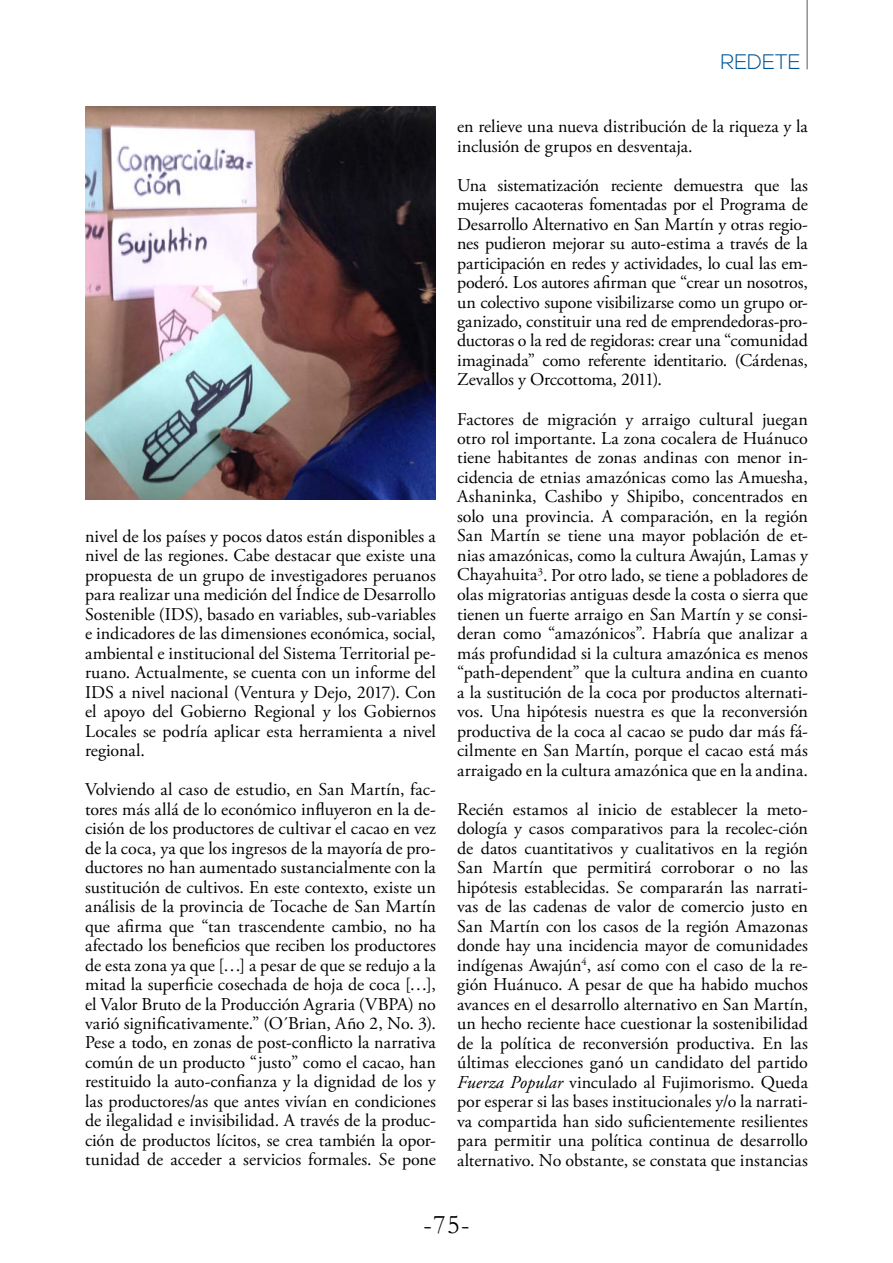
<style>
.page{position:relative;width:893px;height:1263px;background:#fff}
.page>*{position:absolute;margin:0;border:0;box-sizing:border-box;transform-origin:0 0}
.t1{font:27px "Garamond";color:#000}
.t2{font:300 21px "Nexa";letter-spacing:.005em;color:#005495}
.t3{font:18px/19.5px "Adobe Garamond Pro";color:#000;text-align:justify}
.s1{font-style:italic}
</style>
<div class="page">
<hr style="left:806px;top:0;width:2px;height:69px;background:#8e9092">
<img style="left:85px;top:106px;width:351px;height:394px">
<p class="t3" style="left:85px;top:527px;width:352px">nivel de los países y pocos datos están disponibles a nivel de las regiones. Cabe destacar que existe una propuesta de un grupo de investigadores peruanos para realizar una medición del Índice de Desarrollo Sostenible (IDS), basado en variables, sub-variables e indicadores de las dimensiones económica, social, ambiental e institucional del Sistema Territorial pe&shy;ruano. Actualmente, se cuenta con un informe del IDS a nivel nacional (Ventura y Dejo, 2017). Con el apoyo del Gobierno Regional y los Gobiernos Locales se podría aplicar esta herramienta a nivel regional.</p>
<p class="t3" style="left:85px;top:780px;width:352px">Volviendo al caso de estudio, en San Martín, fac&shy;tores más allá de lo económico influyeron en la de&shy;cisión de los productores de cultivar el cacao en vez de la coca, ya que los ingresos de la mayoría de pro&shy;ductores no han aumentado sustancialmente con la sustitución de cultivos. En este contexto, existe un análisis de la provincia de Tocache de San Martín que afirma que “tan trascendente cambio, no ha afectado los beneficios que reciben los productores de esta zona ya que […] a pesar de que se redujo a la mitad la superficie cosechada de hoja de coca […], el Valor Bruto de la Producción Agraria (VBPA) no varió significativamente.” (O´Brian, Año 2, No. 3).<br>Pese a todo, en zonas de post-conflicto la narrativa común de un producto “justo” como el cacao, han restituido la auto-confianza y la dignidad de los y las productores/as que antes vivían en condiciones de ilegalidad e invisibilidad. A través de la produc&shy;ción de productos lícitos, se crea también la opor&shy;tunidad de acceder a servicios formales. Se pone</p>
<p class="t2" style="left:720px;top:50px;width:82px">REDETE</p>
<p class="t3" style="left:457px;top:117px;width:352px">en relieve una nueva distribución de la riqueza y la inclusión de grupos en desventaja.</p>
<p class="t3" style="left:457px;top:176px;width:352px">Una sistematización reciente demuestra que las mujeres cacaoteras fomentadas por el Programa de Desarrollo Alternativo en San Martín y otras regio&shy;nes pudieron mejorar su auto-estima a través de la participación en redes y actividades, lo cual las em&shy;poderó. Los autores afirman que “crear un nosotros, un colectivo supone visibilizarse como un grupo or&shy;ganizado, constituir una red de emprendedoras-pro&shy;ductoras o la red de regidoras: crear una “comunidad imaginada” como referente identitario. (Cárdenas, Zevallos y Orccottoma, 2011).</p>
<p class="t3" style="left:457px;top:410px;width:352px">Factores de migración y arraigo cultural juegan otro rol importante. La zona cocalera de Huánuco tiene habitantes de zonas andinas con menor in&shy;cidencia de etnias amazónicas como las Amuesha, Ashaninka, Cashibo y Shipibo, concentrados en solo una provincia. A comparación, en la región San Martín se tiene una mayor población de et&shy;nias amazónicas, como la cultura Awajún, Lamas y Chayahuita<sup>3</sup>. Por otro lado, se tiene a pobladores de olas migratorias antiguas desde la costa o sierra que tienen un fuerte arraigo en San Martín y se consi&shy;deran como “amazónicos”. Habría que analizar a más profundidad si la cultura amazónica es menos “path-dependent” que la cultura andina en cuanto a la sustitución de la coca por productos alternati&shy;vos. Una hipótesis nuestra es que la reconversión productiva de la coca al cacao se pudo dar más fá&shy;cilmente en San Martín, porque el cacao está más arraigado en la cultura amazónica que en la andina.</p>
<p class="t3" style="left:457px;top:800px;width:352px">Recién estamos al inicio de establecer la meto&shy;dología y casos comparativos para la recolec-ción de datos cuantitativos y cualitativos en la región San Martín que permitirá corroborar o no las hipótesis establecidas. Se compararán las narrati&shy;vas de las cadenas de valor de comercio justo en San Martín con los casos de la región Amazonas donde hay una incidencia mayor de comunidades indígenas Awajún<sup>4</sup>, así como con el caso de la re&shy;gión Huánuco. A pesar de que ha habido muchos avances en el desarrollo alternativo en San Martín, un hecho reciente hace cuestionar la sostenibilidad de la política de reconversión productiva. En las últimas elecciones ganó un candidato del partido <span class="s1">Fuerza Popular</span> vinculado al Fujimorismo. Queda por esperar si las bases institucionales y/o la narrati&shy;va compartida han sido suficientemente resilientes para permitir una política continua de desarrollo alternativo. No obstante, se constata que instancias</p>
<h1 class="t1" style="left:423px;top:1208px;width:48px">-75-</h1>
</div>
